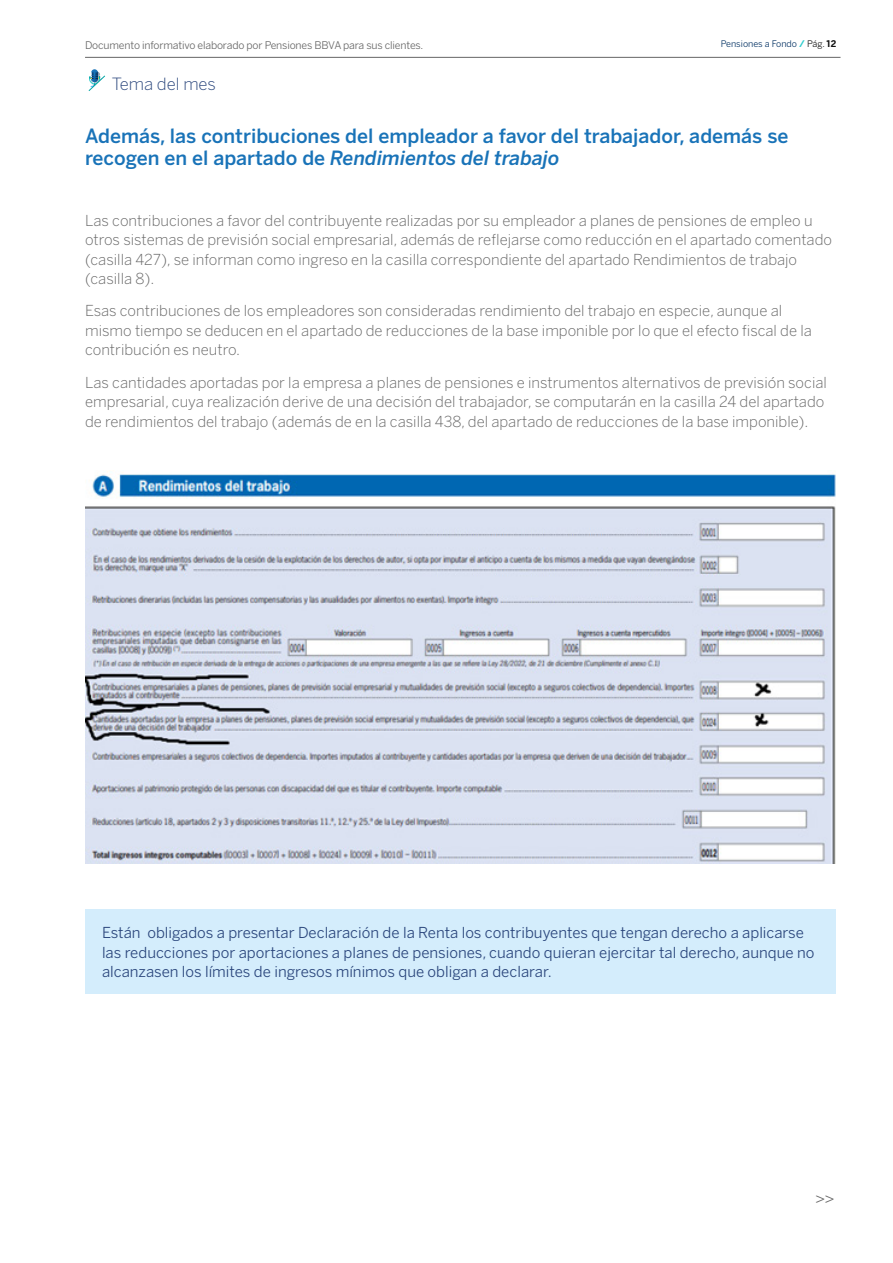
<style>
.page{position:relative;width:893px;height:1263px;background:#fff}
.page>*{position:absolute;margin:0;border:0;box-sizing:border-box;transform-origin:0 0}
.Titulo_4{font:500 19.5px/22.5px "Benton Sans BBVA";color:#1973b8}
.t1{font:300 16.8px "BBVA Benton Sans";color:#2a467c}
.t2{font:300 15px/19.5px "Benton Sans BBVA";color:#666}
.t3{font:15px/19.5px "Benton Sans BBVA";color:#2a467c}
.t4{font:15px "Benton Sans BBVA";color:#666}
.t5{font:10.5px "Benton Sans BBVA";letter-spacing:-.015em;color:#666}
.t6{font:9px "Benton Sans BBVA";color:#043263}
.s1{font-family:"BBVA Benton Sans";font-weight:700;color:#2dcccd}
.s2{color:#121212}
.s3{font-family:"BBVA Benton Sans";font-weight:700;color:#121212}
.s4{font-style:italic}
</style>
<div class="page">
<hr style="left:85px;top:57px;width:755px;height:1px;background:#666">
<img style="left:86px;top:471px;width:750px;height:392px">
<div style="left:85px;top:909px;width:751px;height:85px;background:#d4edfc"></div>
<svg style="left:88px;top:69px;width:17px;height:22px"></svg>
<p class="t5" style="left:85px;top:39px;width:340px">Documento informativo elaborado por Pensiones BBVA para sus clientes.</p>
<p class="t6" style="left:721px;top:39px;width:117px">Pensiones a Fondo <span class="s1">/</span> <span class="s2">Pág.</span> <span class="s3">12</span></p>
<p class="t1" style="left:112px;top:74px;width:106px">Tema del mes</p>
<p class="Titulo_4" style="left:85px;top:125px;width:705px">Además, las contribuciones del empleador a favor del trabajador, además se recogen en el apartado de <span class="s4">Rendimientos del trabajo</span></p>
<p class="t2" style="left:85px;top:210px;width:748px">Las contribuciones a favor del contribuyente realizadas por su empleador a planes de pensiones de empleo u otros sistemas de previsión social empresarial, además de reflejarse como reducción en el apartado comentado (casilla 427), se informan como ingreso en la casilla correspondiente del apartado Rendimientos de trabajo (casilla 8).</p>
<p class="t2" style="left:85px;top:301px;width:728px">Esas contribuciones de los empleadores son consideradas rendimiento del trabajo en especie, aunque al mismo tiempo se deducen en el apartado de reducciones de la base imponible por lo que el efecto fiscal de la contribución es neutro.</p>
<p class="t2" style="left:85px;top:372px;width:743px">Las cantidades aportadas por la empresa a planes de pensiones e instrumentos alternativos de previsión social empresarial, cuya realización derive de una decisión del trabajador, se computarán en la casilla 24 del apartado de rendimientos del trabajo (además de en la casilla 438, del apartado de reducciones de la base imponible).</p>
<p class="t3" style="left:102px;top:923px;width:714px">Están obligados a presentar Declaración de la Renta los contribuyentes que tengan derecho a aplicarse las reducciones por aportaciones a planes de pensiones, cuando quieran ejercitar tal derecho, aunque no alcanzasen los límites de ingresos mínimos que obligan a declarar.</p>
<p class="t4" style="left:815px;top:1190px;width:20px">&gt;&gt;</p>
</div>
